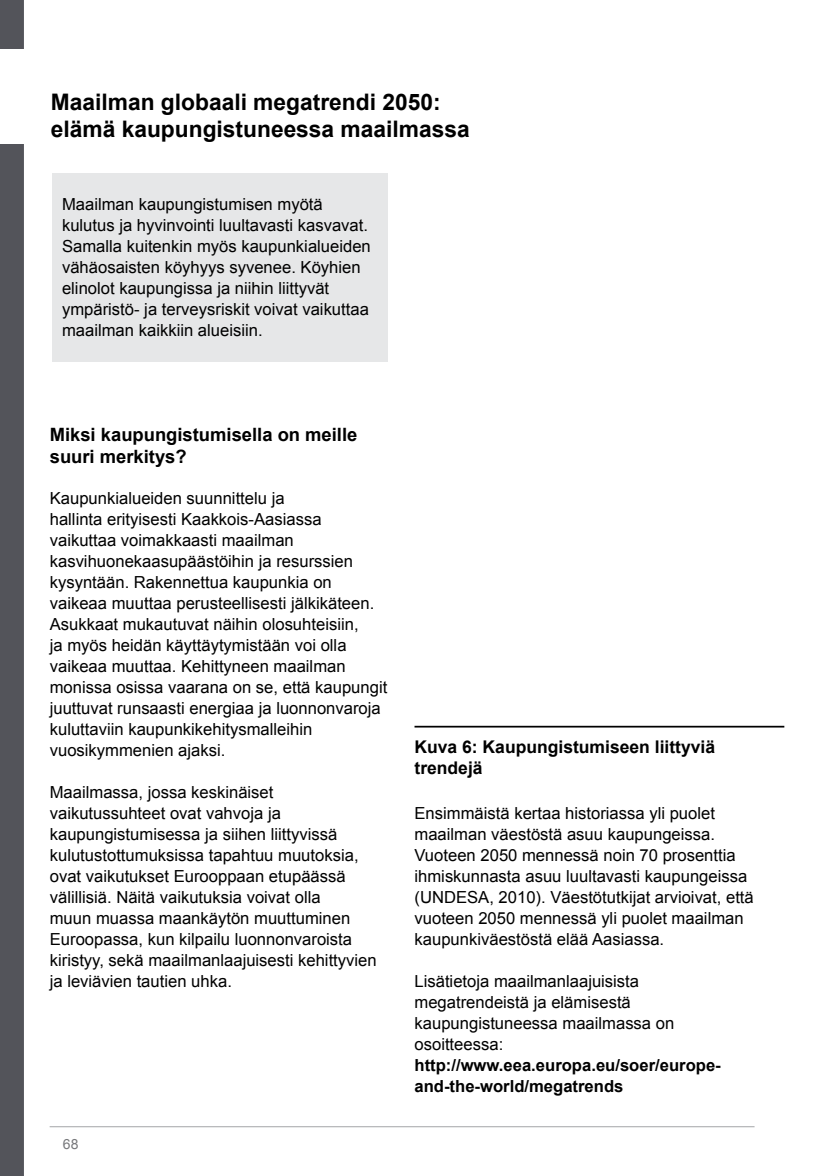
<style>
.page{position:relative;width:834px;height:1176px;background:#fff}
.page>*{position:absolute;margin:0;border:0;box-sizing:border-box;transform-origin:0 0}
.t1{font:700 22.75px/27.3px "Arial";color:#000}
.t2{font:700 18.38px/22.1px "Arial";color:#000}
.t3{font:700 17.5px/21px "Arial";color:#000}
.t4{font:16.62px/21px "Arial";color:#000}
.t5{font:700 16.62px/21px "Arial";color:#000}
.t6{font:14px "Arial";color:#77787b}
</style>
<div class="page">
<div style="left:0;top:0;width:833px;height:1176px;background:#53545a"></div>
<div style="left:0;top:50px;width:724px;height:94px;background:#fff"></div>
<div style="left:24px;top:0;width:809px;height:1176px;background:#fff"></div>
<hr style="left:50px;top:1126px;width:704px;height:1px;background:#a3a5a8">
<div style="left:52px;top:174px;width:335px;height:188px;background:#e6e7e8"></div>
<hr style="left:414px;top:726px;width:370px;height:1px;background:#000">
<h1 class="t1" style="left:51px;top:89px;width:420px">Maailman globaali megatrendi 2050: elämä kaupungistuneessa maailmassa</h1>
<p class="t4" style="left:62px;top:194px;width:310px">Maailman kaupungistumisen myötä kulutus ja hyvinvointi luultavasti kasvavat.<br>Samalla kuitenkin myös kaupunkialueiden vähäosaisten köyhyys syvenee. Köyhien elinolot kaupungissa ja niihin liittyvät ympäristö- ja terveysriskit voivat vaikuttaa maailman kaikkiin alueisiin.</p>
<p class="t2" style="left:50px;top:424px;width:309px">Miksi kaupungistumisella on meille suuri merkitys?</p>
<p class="t4" style="left:50px;top:488px;width:339px">Kaupunkialueiden suunnittelu ja<br>hallinta erityisesti Kaakkois-Aasiassa vaikuttaa voimakkaasti maailman kasvihuonekaasupäästöihin ja resurssien kysyntään. Rakennettua kaupunkia on vaikeaa muuttaa perusteellisesti jälkikäteen.<br>Asukkaat mukautuvat näihin olosuhteisiin,<br>ja myös heidän käyttäytymistään voi olla vaikeaa muuttaa. Kehittyneen maailman monissa osissa vaarana on se, että kaupungit juuttuvat runsaasti energiaa ja luonnonvaroja kuluttaviin kaupunkikehitysmalleihin vuosikymmenien ajaksi.</p>
<p class="t4" style="left:50px;top:782px;width:328px">Maailmassa, jossa keskinäiset vaikutussuhteet ovat vahvoja ja kaupungistumisessa ja siihen liittyvissä kulutustottumuksissa tapahtuu muutoksia, ovat vaikutukset Eurooppaan etupäässä välillisiä. Näitä vaikutuksia voivat olla<br>muun muassa maankäytön muuttuminen Euroopassa, kun kilpailu luonnonvaroista kiristyy, sekä maailmanlaajuisesti kehittyvien ja leviävien tautien uhka.</p>
<p class="t6" style="left:63px;top:1135px;width:17px">68</p>
<p class="t3" style="left:414px;top:736px;width:302px">Kuva 6: Kaupungistumiseen liittyviä trendejä</p>
<p class="t4" style="left:414px;top:803px;width:341px">Ensimmäistä kertaa historiassa yli puolet maailman väestöstä asuu kaupungeissa.<br>Vuoteen 2050 mennessä noin 70 prosenttia ihmiskunnasta asuu luultavasti kaupungeissa (UNDESA, 2010). Väestötutkijat arvioivat, että vuoteen 2050 mennessä yli puolet maailman kaupunkiväestöstä elää Aasiassa.</p>
<p class="t4" style="left:414px;top:971px;width:261px">Lisätietoja maailmanlaajuisista megatrendeistä ja elämisestä kaupungistuneessa maailmassa on osoitteessa:</p>
<p class="t5" style="left:414px;top:1055px;width:308px">http://www.eea.europa.eu/soer/europe&shy;and-the-world/megatrends</p>
</div>
